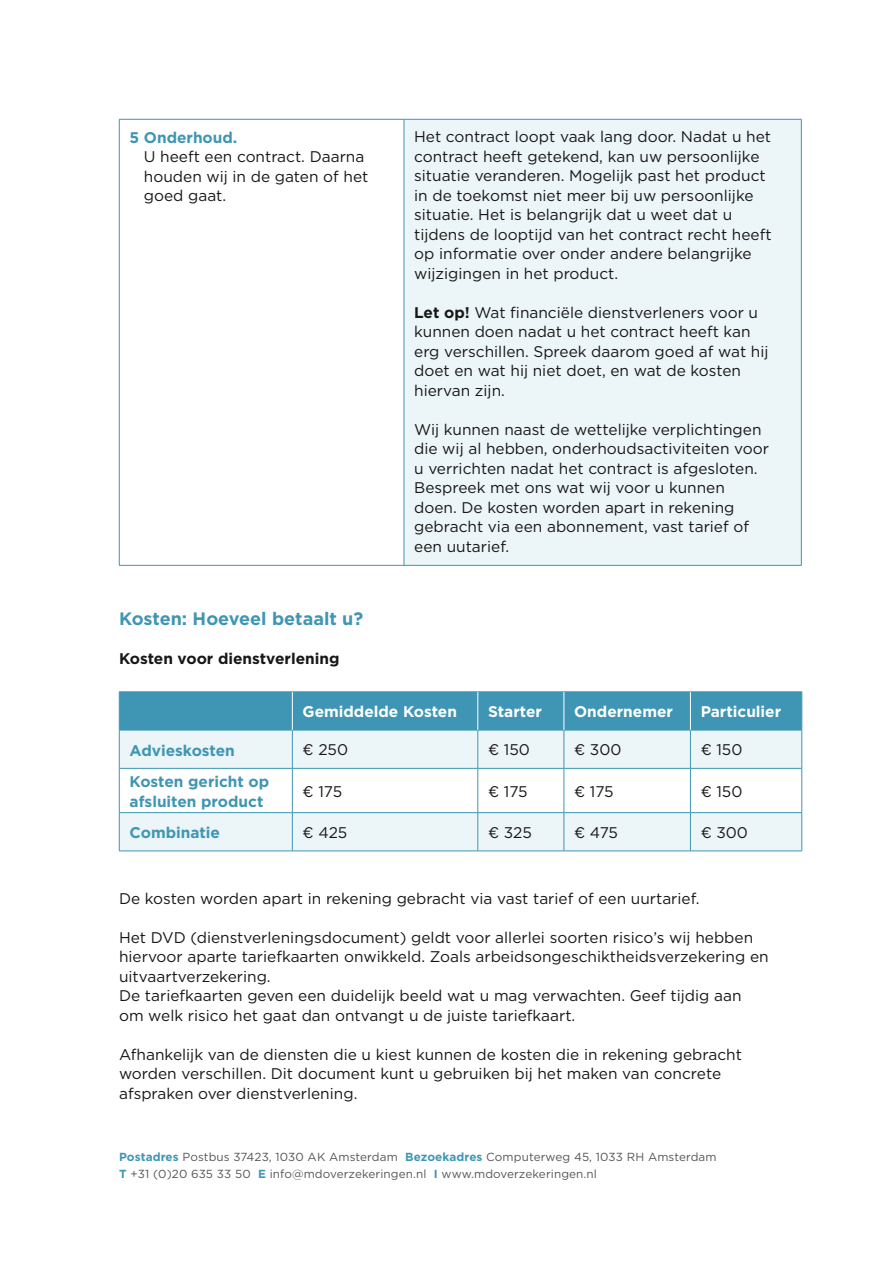
<style>
.page{position:relative;width:893px;height:1263px;background:#fff}
.page>*{position:absolute;margin:0;border:0;box-sizing:border-box;transform-origin:0 0}
.t1{font:700 18px "Gotham";color:#3f96b4}
.t2{font:15.45px/19.5px "Gotham";color:#181716}
.t3{font:700 15.45px/19.5px "Gotham";color:#3f96b4}
.t4{font:700 15.45px "Gotham";color:#fff}
.t5{font:700 15.45px "Gotham";color:#181716}
.t6{font:11.7px/16.5px "Gotham";letter-spacing:.01em;color:#54565a}
.s1{font-weight:700}
.s2{font-weight:700;color:#3f96b4}
</style>
<div class="page">
<div style="left:404px;top:119px;width:397px;height:446px;background:#ecf5f8"></div>
<hr style="left:119px;top:120px;width:1px;height:445px;background:#3f96b4">
<hr style="left:404px;top:120px;width:1px;height:445px;background:#3f96b4">
<hr style="left:801px;top:120px;width:1px;height:445px;background:#3f96b4">
<hr style="left:119px;top:119px;width:285px;height:1px;background:#3f96b4">
<hr style="left:404px;top:119px;width:397px;height:1px;background:#3f96b4">
<hr style="left:119px;top:565px;width:285px;height:1px;background:#3f96b4">
<hr style="left:404px;top:565px;width:397px;height:1px;background:#3f96b4">
<div style="left:120px;top:692px;width:681px;height:38px;background:#3f96b4"></div>
<svg style="left:120px;top:731px;width:681px;height:120px;fill:#ecf5f8"></svg>
<hr style="left:119px;top:692px;width:1px;height:38px;background:#3f96b4">
<hr style="left:119px;top:691px;width:173px;height:1px;background:#3f96b4">
<hr style="left:292px;top:691px;width:186px;height:1px;background:#3f96b4">
<hr style="left:478px;top:691px;width:86px;height:1px;background:#3f96b4">
<hr style="left:564px;top:691px;width:126px;height:1px;background:#3f96b4">
<hr style="left:690px;top:691px;width:112px;height:1px;background:#3f96b4">
<hr style="left:801px;top:692px;width:1px;height:38px;background:#3f96b4">
<hr style="left:119px;top:730px;width:173px;height:1px;background:#3f96b4">
<hr style="left:119px;top:730px;width:1px;height:38px;background:#3f96b4">
<hr style="left:292px;top:730px;width:186px;height:1px;background:#3f96b4">
<hr style="left:292px;top:730px;width:1px;height:38px;background:#3f96b4">
<hr style="left:478px;top:730px;width:86px;height:1px;background:#3f96b4">
<hr style="left:478px;top:730px;width:1px;height:38px;background:#3f96b4">
<hr style="left:564px;top:730px;width:126px;height:1px;background:#3f96b4">
<hr style="left:564px;top:730px;width:1px;height:38px;background:#3f96b4">
<hr style="left:690px;top:730px;width:112px;height:1px;background:#3f96b4">
<hr style="left:690px;top:730px;width:1px;height:38px;background:#3f96b4">
<hr style="left:801px;top:730px;width:1px;height:38px;background:#3f96b4">
<hr style="left:119px;top:768px;width:173px;height:1px;background:#3f96b4">
<hr style="left:119px;top:768px;width:1px;height:44px;background:#3f96b4">
<hr style="left:292px;top:768px;width:186px;height:1px;background:#3f96b4">
<hr style="left:292px;top:768px;width:1px;height:44px;background:#3f96b4">
<hr style="left:478px;top:768px;width:86px;height:1px;background:#3f96b4">
<hr style="left:478px;top:768px;width:1px;height:44px;background:#3f96b4">
<hr style="left:564px;top:768px;width:126px;height:1px;background:#3f96b4">
<hr style="left:564px;top:768px;width:1px;height:44px;background:#3f96b4">
<hr style="left:690px;top:768px;width:112px;height:1px;background:#3f96b4">
<hr style="left:690px;top:768px;width:1px;height:44px;background:#3f96b4">
<hr style="left:801px;top:768px;width:1px;height:44px;background:#3f96b4">
<hr style="left:119px;top:812px;width:173px;height:1px;background:#3f96b4">
<hr style="left:119px;top:813px;width:1px;height:38px;background:#3f96b4">
<hr style="left:292px;top:812px;width:186px;height:1px;background:#3f96b4">
<hr style="left:292px;top:813px;width:1px;height:38px;background:#3f96b4">
<hr style="left:478px;top:812px;width:86px;height:1px;background:#3f96b4">
<hr style="left:478px;top:813px;width:1px;height:38px;background:#3f96b4">
<hr style="left:564px;top:812px;width:126px;height:1px;background:#3f96b4">
<hr style="left:564px;top:813px;width:1px;height:38px;background:#3f96b4">
<hr style="left:690px;top:812px;width:112px;height:1px;background:#3f96b4">
<hr style="left:690px;top:813px;width:1px;height:38px;background:#3f96b4">
<hr style="left:801px;top:813px;width:1px;height:38px;background:#3f96b4">
<hr style="left:119px;top:851px;width:173px;height:1px;background:#3f96b4">
<hr style="left:292px;top:851px;width:186px;height:1px;background:#3f96b4">
<hr style="left:478px;top:851px;width:86px;height:1px;background:#3f96b4">
<hr style="left:564px;top:851px;width:126px;height:1px;background:#3f96b4">
<hr style="left:690px;top:851px;width:112px;height:1px;background:#3f96b4">
<hr style="left:292px;top:692px;width:1px;height:38px;background:#fff">
<hr style="left:478px;top:692px;width:1px;height:38px;background:#fff">
<hr style="left:564px;top:692px;width:1px;height:38px;background:#fff">
<hr style="left:690px;top:692px;width:1px;height:38px;background:#fff">
<p class="t3" style="left:130px;top:127px;width:109px">5 Onderhoud.</p>
<p class="t2" style="left:144px;top:147px;width:226px">U heeft een contract. Daarna houden wij in de gaten of het goed gaat.</p>
<p class="t2" style="left:414px;top:127px;width:359px">Het contract loopt vaak lang door. Nadat u het contract heeft getekend, kan uw persoonlijke situatie veranderen. Mogelijk past het product in de toekomst niet meer bij uw persoonlijke situatie. Het is belangrijk dat u weet dat u tijdens de looptijd van het contract recht heeft op informatie over onder andere belangrijke wijzigingen in het product.</p>
<p class="t2" style="left:414px;top:302px;width:356px"><span class="s1">Let op!</span> Wat financiële dienstverleners voor u kunnen doen nadat u het contract heeft kan erg verschillen. Spreek daarom goed af wat hij doet en wat hij niet doet, en wat de kosten hiervan zijn.</p>
<p class="t2" style="left:414px;top:419px;width:356px">Wij kunnen naast de wettelijke verplichtingen die wij al hebben, onderhoudsactiviteiten voor u verrichten nadat het contract is afgesloten.<br>Bespreek met ons wat wij voor u kunnen doen. De kosten worden apart in rekening gebracht via een abonnement, vast tarief of een uutarief.</p>
<p class="t1" style="left:119px;top:608px;width:246px">Kosten: Hoeveel betaalt u?</p>
<p class="t5" style="left:119px;top:649px;width:222px">Kosten voor dienstverlening</p>
<p class="t4" style="left:303px;top:703px;width:156px">Gemiddelde Kosten</p>
<p class="t4" style="left:488px;top:703px;width:55px">Starter</p>
<p class="t4" style="left:574px;top:703px;width:100px">Ondernemer</p>
<p class="t4" style="left:701px;top:703px;width:82px">Particulier</p>
<p class="t3" style="left:130px;top:740px;width:107px">Advieskosten</p>
<p class="t2" style="left:303px;top:740px;width:47px">€ 250</p>
<p class="t2" style="left:488px;top:740px;width:43px">€ 150</p>
<p class="t2" style="left:574px;top:740px;width:49px">€ 300</p>
<p class="t2" style="left:701px;top:740px;width:43px">€ 150</p>
<p class="t3" style="left:130px;top:771px;width:141px">Kosten gericht op afsluiten product</p>
<p class="t2" style="left:303px;top:781px;width:41px">€ 175</p>
<p class="t2" style="left:488px;top:781px;width:41px">€ 175</p>
<p class="t2" style="left:574px;top:781px;width:41px">€ 175</p>
<p class="t2" style="left:701px;top:781px;width:43px">€ 150</p>
<p class="t3" style="left:130px;top:822px;width:92px">Combinatie</p>
<p class="t2" style="left:303px;top:822px;width:46px">€ 425</p>
<p class="t2" style="left:488px;top:822px;width:45px">€ 325</p>
<p class="t2" style="left:574px;top:822px;width:45px">€ 475</p>
<p class="t2" style="left:701px;top:822px;width:49px">€ 300</p>
<p class="t2" style="left:119px;top:888px;width:582px">De kosten worden apart in rekening gebracht via vast tarief of een uurtarief.</p>
<p class="t2" style="left:119px;top:927px;width:651px">Het DVD (dienstverleningsdocument) geldt voor allerlei soorten risico’s wij hebben hiervoor aparte tariefkaarten onwikkeld. Zoals arbeidsongeschiktheidsverzekering en uitvaartverzekering.<br>De tariefkaarten geven een duidelijk beeld wat u mag verwachten. Geef tijdig aan om welk risico het gaat dan ontvangt u de juiste tariefkaart.</p>
<p class="t2" style="left:119px;top:1044px;width:624px">Afhankelijk van de diensten die u kiest kunnen de kosten die in rekening gebracht worden verschillen. Dit document kunt u gebruiken bij het maken van concrete afspraken over dienstverlening.</p>
<p class="t6" style="left:119px;top:1149px;width:599px"><span class="s2">Postadres</span> Postbus 37423, 1030 AK Amsterdam <span class="s2">Bezoekadres</span> Computerweg 45, 1033 RH Amsterdam<br><span class="s2">T</span> +31 (0)20 635 33 50 <span class="s2">E</span> info@mdoverzekeringen.nl <span class="s2">I</span> www.mdoverzekeringen.nl</p>
</div>
